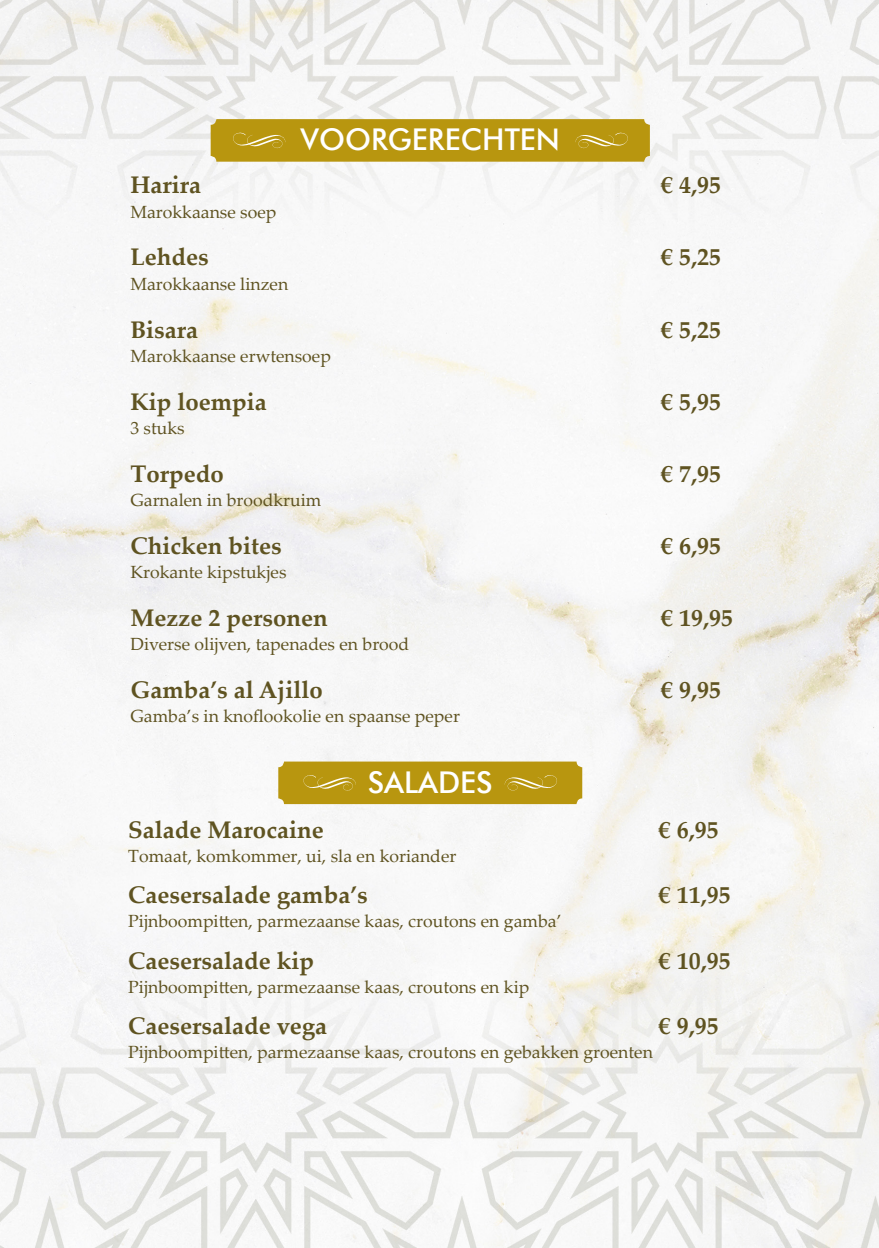
<style>
.page{position:relative;width:879px;height:1248px;background:#fff}
.page>*{position:absolute;margin:0;border:0;box-sizing:border-box;transform-origin:0 0}
.t1{font:500 30px "Futura BT";color:#fff}
.t2{font:700 24px "Palatino Linotype";color:#5f5321}
.t3{font:17.6px "Palatino Linotype";color:#5f5321}
</style>
<div class="page">
<img style="left:0;top:0;width:879px;height:1247px">
<div style="left:211px;top:119px;width:439px;height:43px;background:#b8960f;border-radius:6px"></div>
<svg style="left:233px;top:132px;width:52px;height:17px"></svg>
<svg style="left:575px;top:132px;width:53px;height:17px"></svg>
<div style="left:278px;top:761px;width:304px;height:43px;background:#b8960f;border-radius:6px"></div>
<svg style="left:303px;top:775px;width:53px;height:16px"></svg>
<svg style="left:504px;top:775px;width:53px;height:16px"></svg>
<p class="t1" style="left:300px;top:121px;width:261px">VOORGERECHTEN</p>
<p class="t2" style="left:130px;top:168px;width:72px">Harira</p>
<p class="t3" style="left:130px;top:199px;width:147px">Marokkaanse soep</p>
<p class="t2" style="left:661px;top:168px;width:61px">€ 4,95</p>
<p class="t2" style="left:130px;top:240px;width:80px">Lehdes</p>
<p class="t3" style="left:130px;top:271px;width:159px">Marokkaanse linzen</p>
<p class="t2" style="left:661px;top:240px;width:61px">€ 5,25</p>
<p class="t2" style="left:130px;top:312px;width:69px">Bisara</p>
<p class="t3" style="left:130px;top:343px;width:202px">Marokkaanse erwtensoep</p>
<p class="t2" style="left:661px;top:312px;width:61px">€ 5,25</p>
<p class="t2" style="left:130px;top:384px;width:138px">Kip loempia</p>
<p class="t3" style="left:130px;top:415px;width:56px">3 stuks</p>
<p class="t2" style="left:661px;top:384px;width:61px">€ 5,95</p>
<p class="t2" style="left:130px;top:456px;width:95px">Torpedo</p>
<p class="t3" style="left:130px;top:487px;width:193px">Garnalen in broodkruim</p>
<p class="t2" style="left:661px;top:456px;width:61px">€ 7,95</p>
<p class="t2" style="left:130px;top:528px;width:153px">Chicken bites</p>
<p class="t3" style="left:130px;top:559px;width:158px">Krokante kipstukjes</p>
<p class="t2" style="left:661px;top:528px;width:61px">€ 6,95</p>
<p class="t2" style="left:130px;top:600px;width:199px">Mezze 2 personen</p>
<p class="t3" style="left:130px;top:631px;width:280px">Diverse olijven, tapenades en brood</p>
<p class="t2" style="left:661px;top:600px;width:73px">€ 19,95</p>
<p class="t2" style="left:130px;top:672px;width:194px">Gamba’s al Ajillo</p>
<p class="t3" style="left:130px;top:703px;width:331px">Gamba’s in knoflookolie en spaanse peper</p>
<p class="t2" style="left:661px;top:672px;width:61px">€ 9,95</p>
<p class="t1" style="left:368px;top:763px;width:126px">SALADES</p>
<p class="t2" style="left:128px;top:812px;width:197px">Salade Marocaine</p>
<p class="t2" style="left:659px;top:812px;width:61px">€ 6,95</p>
<p class="t3" style="left:128px;top:843px;width:330px">Tomaat, komkommer, ui, sla en koriander</p>
<p class="t2" style="left:128px;top:877px;width:241px">Caesersalade gamba’s</p>
<p class="t2" style="left:659px;top:877px;width:73px">€ 11,95</p>
<p class="t3" style="left:128px;top:908px;width:435px">Pijnboompitten, parmezaanse kaas, croutons en gamba’</p>
<p class="t2" style="left:128px;top:943px;width:187px">Caesersalade kip</p>
<p class="t2" style="left:659px;top:943px;width:73px">€ 10,95</p>
<p class="t3" style="left:128px;top:974px;width:403px">Pijnboompitten, parmezaanse kaas, croutons en kip</p>
<p class="t2" style="left:128px;top:1008px;width:200px">Caesersalade vega</p>
<p class="t2" style="left:659px;top:1008px;width:61px">€ 9,95</p>
<p class="t3" style="left:128px;top:1039px;width:526px">Pijnboompitten, parmezaanse kaas, croutons en gebakken groenten</p>
</div>
